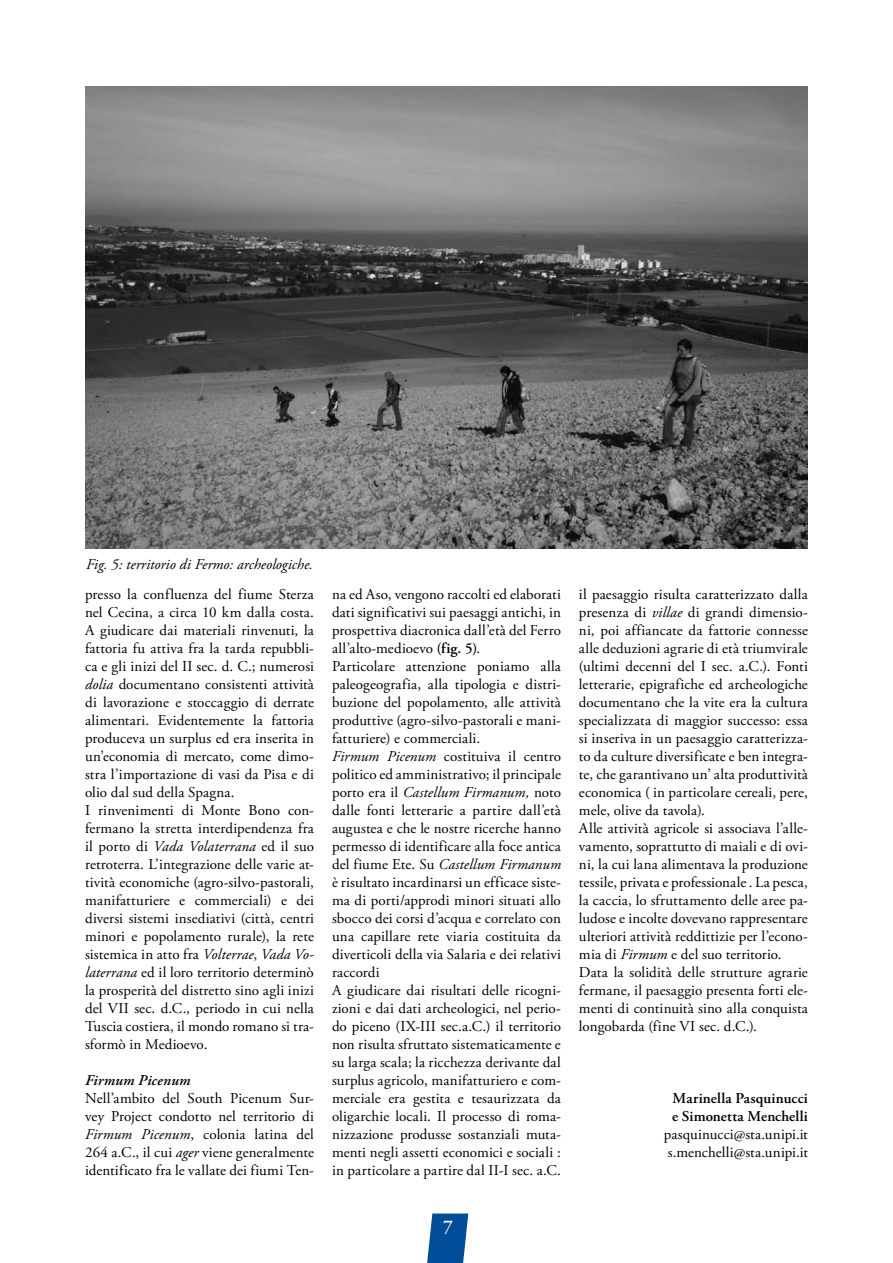
<style>
.page{position:relative;width:893px;height:1263px;background:#fff}
.page>*{position:absolute;margin:0;border:0;box-sizing:border-box;transform-origin:0 0}
.t1{font:600 19.5px "Adobe Garamond Pro";color:#fff}
.t2{font:15px/18px "Adobe Garamond Pro";letter-spacing:.01em;color:#000}
.t3{font:600 15px/18px "Adobe Garamond Pro";letter-spacing:.01em;color:#000}
.t4{font:italic 15px "Adobe Garamond Pro";color:#000}
.t5{font:italic 600 15px "Adobe Garamond Pro";letter-spacing:.01em;color:#000}
.s1{font-style:italic}
.s2{font-weight:600}
</style>
<div class="page">
<svg style="left:427px;top:1213px;width:41px;height:50px;background:#2163a6"></svg>
<img style="left:85px;top:86px;width:723px;height:463px">
<p class="t4" style="left:86px;top:555px;width:228px">Fig. 5: territorio di Fermo: archeologiche.</p>
<p class="t2" style="left:85px;top:586px;width:230px">presso la confluenza del fiume Sterza nel Cecina, a circa 10 km dalla costa.<br>A giudicare dai materiali rinvenuti, la fattoria fu attiva fra la tarda repubbli&shy;ca e gli inizi del II sec. d. C.; numerosi <span class="s1">dolia</span> documentano consistenti attività di lavorazione e stoccaggio di derrate alimentari. Evidentemente la fattoria produceva un surplus ed era inserita in un’economia di mercato, come dimo&shy;stra l’importazione di vasi da Pisa e di olio dal sud della Spagna.<br>I rinvenimenti di Monte Bono con&shy;fermano la stretta interdipendenza fra il porto di <span class="s1">Vada Volaterrana</span> ed il suo retroterra. L’integrazione delle varie at&shy;tività economiche (agro-silvo-pastorali, manifatturiere e commerciali) e dei diversi sistemi insediativi (città, centri minori e popolamento rurale), la rete sistemica in atto fra <span class="s1">Volterrae</span>, <span class="s1">Vada Vo&shy;laterrana</span> ed il loro territorio determinò la prosperità del distretto sino agli inizi del VII sec. d.C., periodo in cui nella Tuscia costiera, il mondo romano si tra&shy;sformò in Medioevo.</p>
<p class="t5" style="left:85px;top:1072px;width:107px">Firmum Picenum</p>
<p class="t2" style="left:85px;top:1090px;width:230px;text-align:justify">Nell’ambito del South Picenum Sur&shy;vey Project condotto nel territorio di <span class="s1">Firmum Picenum</span>, colonia latina del 264 a.C., il cui <span class="s1">ager</span> viene generalmente identificato fra le vallate dei fiumi Ten-</p>
<p class="t2" style="left:332px;top:586px;width:230px">na ed Aso, vengono raccolti ed elaborati dati significativi sui paesaggi antichi, in prospettiva diacronica dall’età del Ferro all’alto-medioevo <span class="s2">(fig. 5)</span>.<br>Particolare attenzione poniamo alla paleogeografia, alla tipologia e distri&shy;buzione del popolamento, alle attività produttive (agro-silvo-pastorali e mani&shy;fatturiere) e commerciali.<br><span class="s1">Firmum Picenum</span> costituiva il centro politico ed amministrativo; il principale porto era il <span class="s1">Castellum Firmanum,</span> noto dalle fonti letterarie a partire dall’età augustea e che le nostre ricerche hanno permesso di identificare alla foce antica del fiume Ete. Su <span class="s1">Castellum Firmanum </span>è risultato incardinarsi un efficace siste&shy;ma di porti/approdi minori situati allo sbocco dei corsi d’acqua e correlato con una capillare rete viaria costituita da diverticoli della via Salaria e dei relativi raccordi<br>A giudicare dai risultati delle ricogni&shy;zioni e dai dati archeologici, nel perio&shy;do piceno (IX-III sec.a.C.) il territorio non risulta sfruttato sistematicamente e su larga scala; la ricchezza derivante dal surplus agricolo, manifatturiero e com&shy;merciale era gestita e tesaurizzata da oligarchie locali. Il processo di roma&shy;nizzazione produsse sostanziali muta&shy;menti negli assetti economici e sociali : in particolare a partire dal II-I sec. a.C.</p>
<p class="t2" style="left:579px;top:586px;width:230px">il paesaggio risulta caratterizzato dalla presenza di <span class="s1">villae</span> di grandi dimensio&shy;ni, poi affiancate da fattorie connesse alle deduzioni agrarie di età triumvirale (ultimi decenni del I sec. a.C.). Fonti letterarie, epigrafiche ed archeologiche documentano che la vite era la cultura specializzata di maggior successo: essa si inseriva in un paesaggio caratterizza&shy;to da culture diversificate e ben integra&shy;te, che garantivano un’ alta produttività economica ( in particolare cereali, pere, mele, olive da tavola).<br>Alle attività agricole si associava l’alle&shy;vamento, soprattutto di maiali e di ovi&shy;ni, la cui lana alimentava la produzione tessile, privata e professionale . La pesca, la caccia, lo sfruttamento delle aree pa&shy;ludose e incolte dovevano rappresentare ulteriori attività reddittizie per l’econo&shy;mia di <span class="s1">Firmum</span> e del suo territorio.<br>Data la solidità delle strutture agrarie fermane, il paesaggio presenta forti ele&shy;menti di continuità sino alla conquista longobarda (fine VI sec. d.C.).</p>
<p class="t3" style="left:672px;top:1089px;width:137px">Marinella Pasquinucci e Simonetta Menchelli</p>
<p class="t2" style="left:664px;top:1126px;width:146px">pasquinucci@sta.unipi.it s.menchelli@sta.unipi.it</p>
<h1 class="t1" style="left:443px;top:1215px;width:11px">7</h1>
</div>
